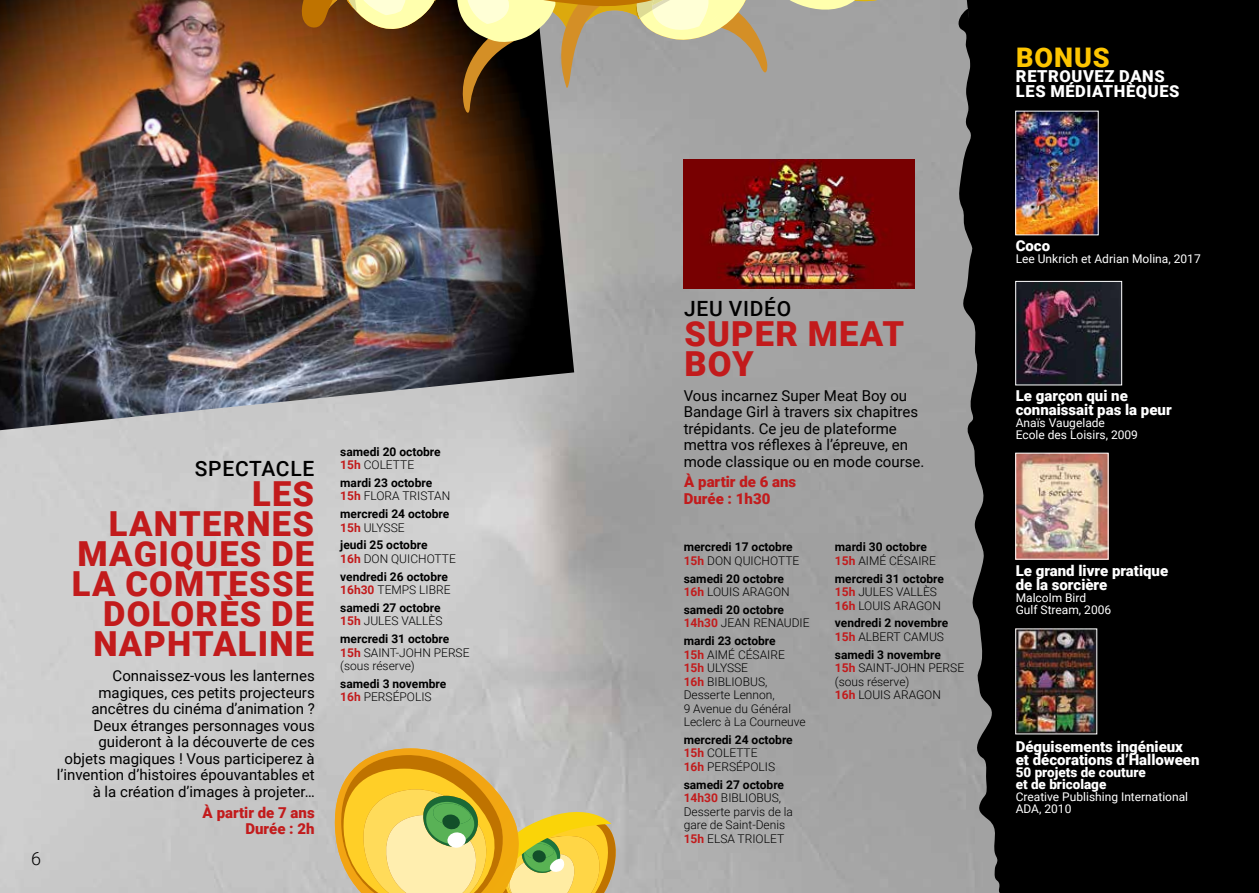
<style>
.page{position:relative;width:1259px;height:893px;background:#fff}
.page>*{position:absolute;margin:0;border:0;box-sizing:border-box;transform-origin:0 0}
.t1{font:900 34.5px/30px "Roboto";letter-spacing:.035em;color:#c21b1c}
.t2{font:900 27px "Roboto";letter-spacing:.035em;color:#fdc500}
.t3{font:500 21px "Roboto";letter-spacing:.035em;color:#000}
.t4{font:300 18px "Roboto";color:#000}
.t5{font:900 16.5px/15px "Roboto";letter-spacing:.035em;color:#fff}
.t6{font:15px/16.5px "Roboto";color:#000}
.t7{font:900 15px/13.5px "Roboto";color:#fff}
.t8{font:900 15px/16.5px "Roboto";color:#c21b1c}
.t9{font:900 13.5px/12px "Roboto";color:#fff}
.t10{font:700 12px/13.5px "Roboto";color:#000}
.t11{font:300 12px/13.5px "Roboto";color:#000}
.t12{font:12px/12px "Roboto";color:#fff}
.s1{color:#c21b1c}
.s2{font-weight:300}
.s3{font-weight:700}
.s4{font-weight:700;color:#c21b1c}
</style>
<div class="page">
<img style="left:0;top:0;width:956px;height:893px">
<img style="left:684px;top:159px;width:230px;height:130px">
<img style="left:0;top:0;width:574px;height:430px">
<div style="left:1072px;top:0;width:187px;height:893px;background:#000"></div>
<svg style="left:956px;top:0;width:116px;height:893px;background:#242424"></svg>
<img style="left:1017px;top:113px;width:79px;height:120px">
<div style="left:1015px;top:111px;width:83px;height:124px;border:1px solid #fff"></div>
<img style="left:1017px;top:631px;width:78px;height:101px">
<img style="left:1017px;top:455px;width:89px;height:102px">
<div style="left:1015px;top:453px;width:93px;height:106px;border:1px solid #fff"></div>
<img style="left:1017px;top:283px;width:103px;height:100px">
<div style="left:1015px;top:281px;width:107px;height:104px;border:1px solid #fff"></div>
<svg style="left:291px;top:0;width:653px;height:117px;background:#9a886e"></svg>
<svg style="left:333px;top:748px;width:289px;height:145px;background:#d8c06a"></svg>
<h3 class="t4" style="left:31px;top:846px;width:11px">6</h3>
<h3 class="t3" style="left:195px;top:454px;width:121px">SPECTACLE</h3>
<h1 class="t1" style="left:72px;top:478px;width:244px;text-align:right">LES<br>LANTERNES<br>MAGIQUES DE<br>LA COMTESSE<br>DOLORÈS DE<br>NAPHTALINE</h1>
<p class="t6" style="left:57px;top:667px;width:259px;text-align:right">Connaissez-vous les lanternes magiques, ces petits projecteurs ancêtres du cinéma d’animation ?<br>Deux étranges personnages vous guideront à la découverte de ces objets magiques ! Vous participerez à l’invention d’histoires épouvantables et à la création d’images à projeter…</p>
<p class="t8" style="left:202px;top:803px;width:114px;text-align:right">À partir de 7 ans<br>Durée : 2h</p>
<p class="t10" style="left:340px;top:444px;width:102px">samedi 20 octobre<br><span class="s1">15h</span> <span class="s2">COLETTE</span></p>
<p class="t10" style="left:340px;top:475px;width:111px">mardi 23 octobre<br><span class="s1">15h</span> <span class="s2">FLORA TRISTAN</span></p>
<p class="t10" style="left:340px;top:506px;width:111px">mercredi 24 octobre<br><span class="s1">15h</span> <span class="s2">ULYSSE</span></p>
<p class="t10" style="left:340px;top:538px;width:117px">jeudi 25 octobre<br><span class="s1">16h</span> <span class="s2">DON QUICHOTTE</span></p>
<p class="t10" style="left:340px;top:569px;width:112px">vendredi 26 octobre<br><span class="s1">16h30</span> <span class="s2">TEMPS LIBRE</span></p>
<p class="t10" style="left:340px;top:600px;width:104px">samedi 27 octobre<br><span class="s1">15h</span> <span class="s2">JULES VALLÈS</span></p>
<p class="t11" style="left:340px;top:631px;width:131px"><span class="s3">mercredi 31 octobre<br></span><span class="s4">15h</span> SAINT-JOHN PERSE (sous réserve)</p>
<p class="t10" style="left:340px;top:676px;width:108px">samedi 3 novembre<br><span class="s1">16h</span> <span class="s2">PERSÉPOLIS</span></p>
<h2 class="t2" style="left:1016px;top:39px;width:95px">BONUS</h2>
<h3 class="t5" style="left:1016px;top:68px;width:165px">RETROUVEZ DANS<br>LES MÉDIATHÈQUES</h3>
<h3 class="t3" style="left:684px;top:293px;width:109px">JEU VIDÉO</h3>
<h1 class="t1" style="left:684px;top:317px;width:221px">SUPER MEAT<br>BOY</h1>
<p class="t6" style="left:684px;top:386px;width:242px">Vous incarnez Super Meat Boy ou Bandage Girl à travers six chapitres trépidants. Ce jeu de plateforme mettra vos réflexes à l’épreuve, en mode classique ou en mode course.</p>
<p class="t8" style="left:684px;top:473px;width:114px">À partir de 6 ans<br>Durée : 1h30</p>
<p class="t10" style="left:684px;top:540px;width:117px">mercredi 17 octobre<br><span class="s1">15h</span> <span class="s2">DON QUICHOTTE</span></p>
<p class="t10" style="left:684px;top:571px;width:108px">samedi 20 octobre<br><span class="s1">16h</span> <span class="s2">LOUIS ARAGON</span></p>
<p class="t10" style="left:684px;top:602px;width:127px">samedi 20 octobre<br><span class="s1">14h30</span> <span class="s2">JEAN RENAUDIE</span></p>
<p class="t11" style="left:684px;top:634px;width:124px"><span class="s3">mardi 23 octobre<br></span><span class="s4">15h</span> AIMÉ CÉSAIRE<br><span class="s4">15h</span> ULYSSE<br><span class="s4">16h</span> BIBLIOBUS,<br>Desserte Lennon,<br>9 Avenue du Général<br>Leclerc à La Courneuve</p>
<p class="t10" style="left:684px;top:732px;width:111px">mercredi 24 octobre<br><span class="s1">15h</span> <span class="s2">COLETTE<br></span><span class="s1">16h</span> <span class="s2">PERSÉPOLIS</span></p>
<p class="t11" style="left:684px;top:777px;width:111px"><span class="s3">samedi 27 octobre<br></span><span class="s4">14h30</span> BIBLIOBUS,<br>Desserte parvis de la gare de Saint-Denis<br><span class="s4">15h</span> ELSA TRIOLET</p>
<p class="t10" style="left:835px;top:540px;width:103px">mardi 30 octobre<br><span class="s1">15h</span> <span class="s2">AIMÉ CÉSAIRE</span></p>
<p class="t11" style="left:835px;top:571px;width:111px"><span class="s3">mercredi 31 octobre<br></span><span class="s4">15h</span> JULES VALLÈS<br><span class="s4">16h</span> LOUIS ARAGON</p>
<p class="t10" style="left:835px;top:616px;width:115px">vendredi 2 novembre<br><span class="s1">15h</span> <span class="s2">ALBERT CAMUS</span></p>
<p class="t11" style="left:835px;top:647px;width:131px"><span class="s3">samedi 3 novembre<br></span><span class="s4">15h</span> SAINT-JOHN PERSE (sous réserve)<br><span class="s4">16h</span> LOUIS ARAGON</p>
<p class="t7" style="left:1015px;top:239px;width:36px">Coco</p>
<p class="t12" style="left:1015px;top:253px;width:187px">Lee Unkrich et Adrian Molina, 2017</p>
<p class="t7" style="left:1015px;top:388px;width:157px">Le garçon qui ne connaissait pas la peur</p>
<p class="t12" style="left:1015px;top:416px;width:124px">Anaïs Vaugelade<br>Ecole des Loisirs, 2009</p>
<p class="t7" style="left:1015px;top:564px;width:154px">Le grand livre pratique de la sorcière</p>
<p class="t12" style="left:1015px;top:591px;width:97px">Malcolm Bird<br>Gulf Stream, 2006</p>
<p class="t7" style="left:1015px;top:739px;width:185px">Déguisements ingénieux et décorations d’Halloween</p>
<p class="t9" style="left:1015px;top:766px;width:132px">50 projets de couture et de bricolage</p>
<p class="t12" style="left:1015px;top:790px;width:174px">Creative Publishing International<br>ADA, 2010</p>
</div>
